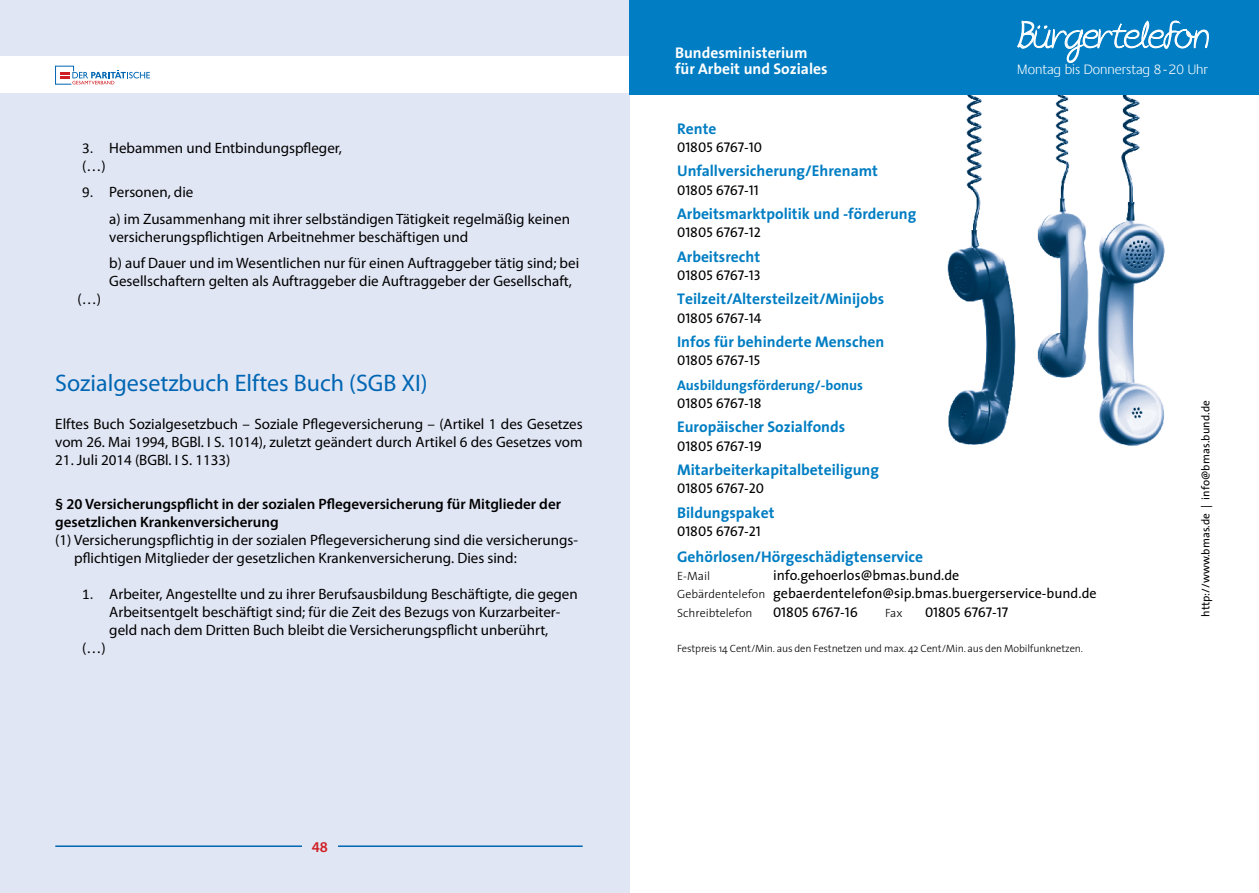
<style>
.page{position:relative;width:1259px;height:893px;background:#fff}
.page>*{position:absolute;margin:0;border:0;box-sizing:border-box;transform-origin:0 0}
.t1{font:40.2px "Post it Penscript";color:#fff}
.t2{font:24px "Myriad Pro";color:#0066b3}
.t3{font:700 15.45px "The Sans";color:#007dc3}
.t4{font:700 15.45px/15.5px "The Sans";color:#fff}
.t5{font:15px/18px "Myriad Pro";color:#000}
.t6{font:600 15px/18px "Myriad Pro";color:#000}
.t7{font:600 15px "Myriad Pro";color:#cf1f25}
.t8{font:14.1px "The Sans Regular Caps";color:#000}
.t9{font:14.1px/18.3px "The Sans";color:#000}
.t10{font:700 14.1px "The Sans";color:#007dc3}
.t11{font:300 14.1px "Praxis EF";color:#fff}
.t12{font:300 12px "The Sans";color:#000}
.t13{font:11.25px "The Sans";letter-spacing:.01em;color:#000}
.t14{font:300 10.65px "The Sans";letter-spacing:-.015em;color:#000}
.s1{font-family:"Calibri"}
.s2{font-weight:300;font-size:12px}
</style>
<div class="page">
<svg style="left:55px;top:66px;width:95px;height:18px"></svg>
<div style="left:0;top:94px;width:629px;height:799px;background:#e1e6f4"></div>
<div style="left:0;top:0;width:629px;height:55px;background:#e1e6f4"></div>
<hr style="left:55px;top:845px;width:528px;height:2px;background:#0066b3">
<div style="left:302px;top:840px;width:36px;height:26px;background:#e1e6f4"></div>
<img style="left:947px;top:95px;width:218px;height:351px">
<div style="left:629px;top:0;width:630px;height:95px;background:#007dc3"></div>
<svg style="left:1017px;top:20px;width:192px;height:43px"></svg>
<p class="t5" style="left:82px;top:138px;width:261px"><span class="s1">3.</span> Hebammen und Entbindungspfleger, (…)</p>
<p class="t5" style="left:109px;top:179px;width:462px;line-height:26.5px;text-indent:-27px"><span class="s1">9.</span> Personen, die<br>a) im Zusammenhang mit ihrer selbständigen Tätigkeit regelmäßig keinen</p>
<p class="t5" style="left:109px;top:223px;width:471px;line-height:26.5px">versicherungspflichtigen Arbeitnehmer beschäftigen und<br>b) auf Dauer und im Wesentlichen nur für einen Auftraggeber tätig sind; bei</p>
<p class="t5" style="left:109px;top:272px;width:464px">Gesellschaftern gelten als Auftraggeber die Auftraggeber der Gesellschaft,</p>
<p class="t5" style="left:78px;top:290px;width:25px">(…)</p>
<h2 class="t2" style="left:55px;top:368px;width:374px">Sozialgesetzbuch Elftes Buch (SGB XI)</h2>
<p class="t5" style="left:55px;top:415px;width:529px">Elftes Buch Sozialgesetzbuch – Soziale Pflegeversicherung – (Artikel 1 des Gesetzes vom 26. Mai 1994, BGBl. I S. 1014), zuletzt geändert durch Artikel 6 des Gesetzes vom</p>
<p class="t5" style="left:55px;top:451px;width:177px">21. Juli 2014 (BGBl. I S. 1133)</p>
<p class="t6" style="left:55px;top:494px;width:507px">§ 20 Versicherungspflicht in der sozialen Pflegeversicherung für Mitglieder der gesetzlichen Krankenversicherung</p>
<p class="t5" style="left:74px;top:530px;width:505px;text-indent:-19px">(1) Versicherungspflichtig in der sozialen Pflegeversicherung sind die versicherungs&shy;pflichtigen Mitglieder der gesetzlichen Krankenversicherung. Dies sind:</p>
<p class="t5" style="left:82px;top:584px;width:497px"><span class="s1">1.</span> Arbeiter, Angestellte und zu ihrer Berufsausbildung Beschäftigte, die gegen</p>
<p class="t5" style="left:109px;top:602px;width:452px">Arbeitsentgelt beschäftigt sind; für die Zeit des Bezugs von Kurzarbeiter-</p>
<p class="t5" style="left:109px;top:620px;width:440px">geld nach dem Dritten Buch bleibt die Versicherungspflicht unberührt,</p>
<p class="t5" style="left:82px;top:638px;width:25px">(…)</p>
<p class="t7" style="left:312px;top:837px;width:18px">48</p>
<p class="t4" style="left:675px;top:45px;width:154px">Bundesministerium für Arbeit und Soziales</p>
<h1 class="t1" style="left:1018px;top:15px;width:195px">Bürgertelefon</h1>
<p class="t11" style="left:1017px;top:62px;width:192px">Montag bis Donnerstag 8- 20 Uhr</p>
<p class="t3" style="left:677px;top:116px;width:41px">Rente</p>
<p class="t8" style="left:677px;top:139px;width:86px">01805 6767-10</p>
<p class="t3" style="left:677px;top:158px;width:202px">Unfallversicherung/Ehrenamt</p>
<p class="t8" style="left:677px;top:182px;width:83px">01805 6767-11</p>
<p class="t3" style="left:677px;top:201px;width:241px">Arbeitsmarktpolitik und -förderung</p>
<p class="t8" style="left:677px;top:225px;width:85px">01805 6767-12</p>
<p class="t3" style="left:677px;top:243px;width:85px">Arbeitsrecht</p>
<p class="t8" style="left:677px;top:267px;width:85px">01805 6767-13</p>
<p class="t3" style="left:677px;top:286px;width:208px">Teilzeit/Altersteilzeit/Minijobs</p>
<p class="t8" style="left:677px;top:310px;width:86px">01805 6767-14</p>
<p class="t3" style="left:677px;top:329px;width:209px">Infos für behinderte Menschen</p>
<p class="t8" style="left:677px;top:353px;width:85px">01805 6767-15</p>
<p class="t10" style="left:677px;top:373px;width:187px">Ausbildungsförderung/-bonus</p>
<p class="t8" style="left:677px;top:395px;width:86px">01805 6767-18</p>
<p class="t3" style="left:677px;top:414px;width:170px">Europäischer Sozialfonds</p>
<p class="t8" style="left:677px;top:438px;width:86px">01805 6767-19</p>
<p class="t3" style="left:677px;top:457px;width:203px">Mitarbeiterkapitalbeteiligung</p>
<p class="t8" style="left:677px;top:481px;width:88px">01805 6767-20</p>
<p class="t3" style="left:677px;top:499px;width:99px">Bildungspaket</p>
<p class="t8" style="left:677px;top:523px;width:85px">01805 6767-21</p>
<p class="t3" style="left:677px;top:543px;width:247px">Gehörlosen/Hörgeschädigtenservice</p>
<p class="t12" style="left:677px;top:566px;width:35px">E-Mail</p>
<p class="t9" style="left:677px;top:566px;width:421px;text-indent:96px">info.gehoerlos@bmas.bund.de<br><span class="s2">Gebärdentelefon</span> gebaerdentelefon@sip.bmas.buergerservice-bund.de</p>
<p class="t12" style="left:677px;top:603px;width:77px">Schreibtelefon</p>
<p class="t8" style="left:773px;top:604px;width:86px">01805 6767-16</p>
<p class="t12" style="left:885px;top:603px;width:19px">Fax</p>
<p class="t8" style="left:925px;top:604px;width:85px">01805 6767-17</p>
<p class="t14" style="left:677px;top:640px;width:407px">Festpreis 14 Cent/Min. aus den Festnetzen und max. 42 Cent/Min. aus den Mobilfunknetzen.</p>
<p class="t13" style="left:1196px;top:617px;width:219px;rotate:-90deg">http://www.bmas.de | info@bmas.bund.de</p>
</div>
